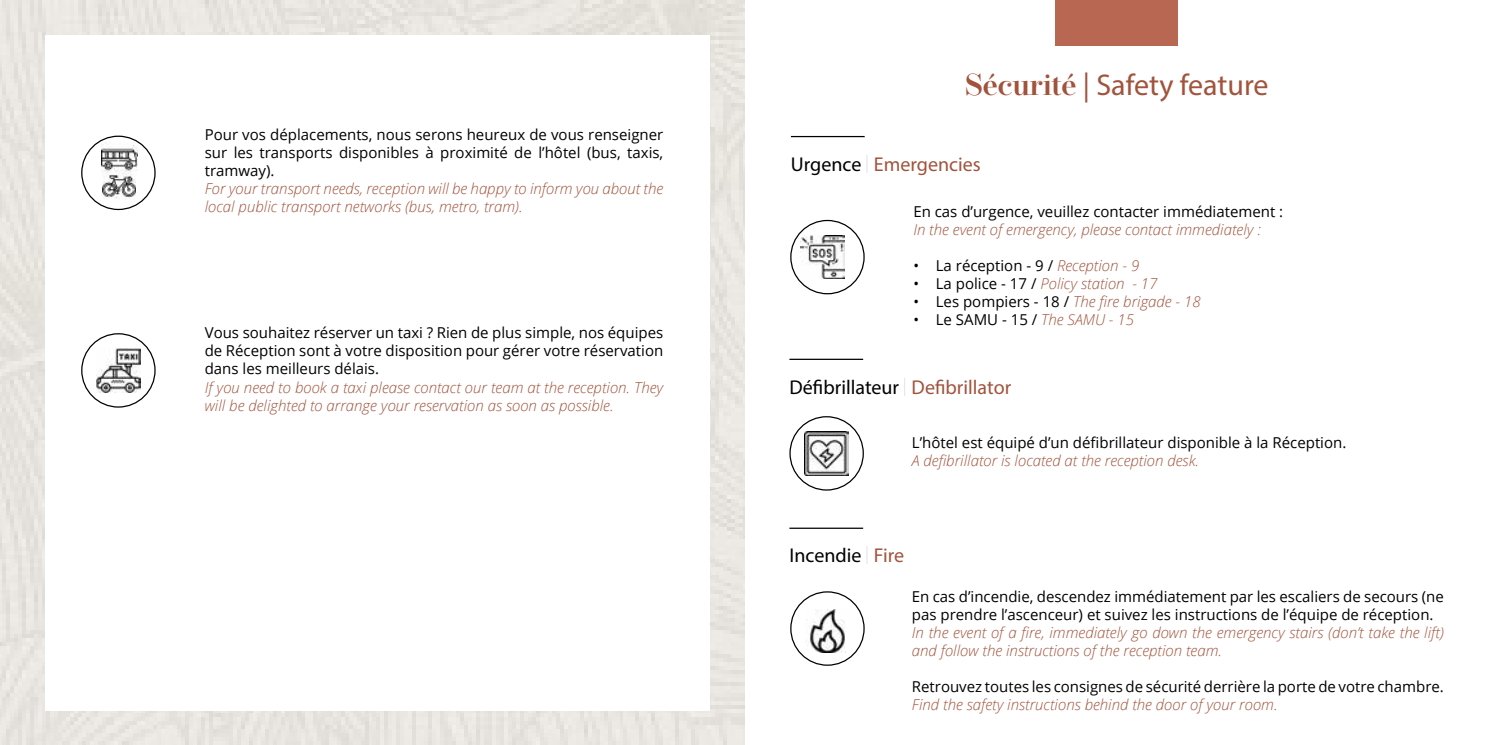
<style>
.page{position:relative;width:1489px;height:745px;background:#fff}
.page>*{position:absolute;margin:0;border:0;box-sizing:border-box;transform-origin:0 0}
.t1{font:30px "Myriad Pro";color:#a1533c}
.t2{font:20px "Myriad Pro";color:#000}
.t3{font:20px "Myriad Pro";color:#a1533c}
.t4{font:15px/18px "Open Sans";color:#000;text-align:justify}
.t5{font:italic 300 15px/18px "Open Sans";color:#a1533c}
.s1{font-family:"Operetta 12";font-weight:600}
.s2{color:#000}
.s3{font-family:"Operetta 52";font-weight:500;color:#000}
.s4{font-weight:300;font-style:italic;color:#a1533c}
.s5{font-weight:400;font-style:normal;color:#000}
.s6{font-family:"Operetta 52";font-weight:500}
.s7{color:#a1533c}
</style>
<div class="page">
<img style="left:0;top:0;width:744px;height:744px">
<div style="left:45px;top:35px;width:664px;height:674px;background:#fff"></div>
<div style="left:81px;top:333px;width:75px;height:74px;border:1px solid #000;border-radius:50%"></div>
<img style="left:101px;top:141px;width:36px;height:29px">
<img style="left:103px;top:169px;width:32px;height:30px">
<img style="left:97px;top:348px;width:43px;height:44px">
<div style="left:81px;top:135px;width:75px;height:75px;border:1px solid #000;border-radius:50%"></div>
<div style="left:1055px;top:0;width:122px;height:45px;background:#b86852"></div>
<hr style="left:791px;top:136px;width:73px;height:1px;background:#000">
<hr style="left:789px;top:358px;width:74px;height:2px;background:#000">
<img style="left:805px;top:431px;width:43px;height:44px">
<img style="left:800px;top:235px;width:44px;height:44px">
<div style="left:789px;top:416px;width:74px;height:74px;border:1px solid #000;border-radius:50%"></div>
<div style="left:790px;top:220px;width:74px;height:74px;border:1px solid #000;border-radius:50%"></div>
<hr style="left:789px;top:527px;width:74px;height:1px;background:#000">
<img style="left:805px;top:609px;width:41px;height:43px">
<div style="left:790px;top:591px;width:74px;height:74px;border:1px solid #000;border-radius:50%"></div>
<p class="t4" style="left:205px;top:125px;width:460px">Pour vos déplacements, nous serons heureux de vous renseigner sur les transports disponibles à proximité de l’hôtel (bus, taxis, tramway).</p>
<p class="t5" style="left:205px;top:179px;width:460px">For your transport needs, reception will be happy to inform you about the local public transport networks (bus, metro, tram).</p>
<p class="t4" style="left:205px;top:323px;width:460px">Vous souhaitez réserver un taxi ? Rien de plus simple, nos équipes de Réception sont à votre disposition pour gérer votre réservation dans les meilleurs délais.</p>
<p class="t5" style="left:205px;top:377px;width:460px">If you need to book a taxi please contact our team at the reception. They will be delighted to arrange your reservation as soon as possible.</p>
<h1 class="t1" style="left:964px;top:66px;width:305px"><span class="s1">Sécurité</span> | Safety feature</h1>
<h2 class="t3" style="left:791px;top:152px;width:191px"><span class="s2">Urgence</span> <span class="s3">|</span> Emergencies</h2>
<p class="t4" style="left:913px;top:202px;width:371px">En cas d’urgence, veuillez contacter immédiatement :</p>
<p class="t5" style="left:913px;top:219px;width:349px">In the event of emergency, please contact immediately :</p>
<p class="t4" style="left:913px;top:256px;width:227px">• La réception - 9 / <span class="s4">Reception - 9</span></p>
<p class="t5" style="left:913px;top:273px;width:246px"><span class="s5">• La police - 17 /</span> Policy station - 17</p>
<p class="t5" style="left:913px;top:291px;width:289px"><span class="s5">• Les pompiers - 18 /</span> The fire brigade - 18</p>
<p class="t4" style="left:913px;top:310px;width:222px">• Le SAMU - 15 / <span class="s4">The SAMU - 15</span></p>
<h2 class="t2" style="left:789px;top:374px;width:223px">Défibrillateur <span class="s6">|</span> <span class="s7">Defibrillator</span></h2>
<p class="t4" style="left:911px;top:433px;width:436px">L’hôtel est équipé d’un défibrillateur disponible à la Réception.</p>
<p class="t5" style="left:911px;top:451px;width:289px">A defibrillator is located at the reception desk.</p>
<h2 class="t2" style="left:789px;top:543px;width:116px">Incendie <span class="s6">|</span> <span class="s7">Fire</span></h2>
<p class="t4" style="left:911px;top:586px;width:533px">En cas d’incendie, descendez immédiatement par les escaliers de secours (ne pas prendre l’ascenceur) et suivez les instructions de l’équipe de réception.</p>
<p class="t5" style="left:911px;top:622px;width:533px">In the event of a fire, immediately go down the emergency stairs (don’t take the lift) and follow the instructions of the reception team.</p>
<p class="t4" style="left:911px;top:676px;width:533px">Retrouvez toutes les consignes de sécurité derrière la porte de votre chambre.</p>
<p class="t5" style="left:911px;top:694px;width:367px">Find the safety instructions behind the door of your room.</p>
</div>
